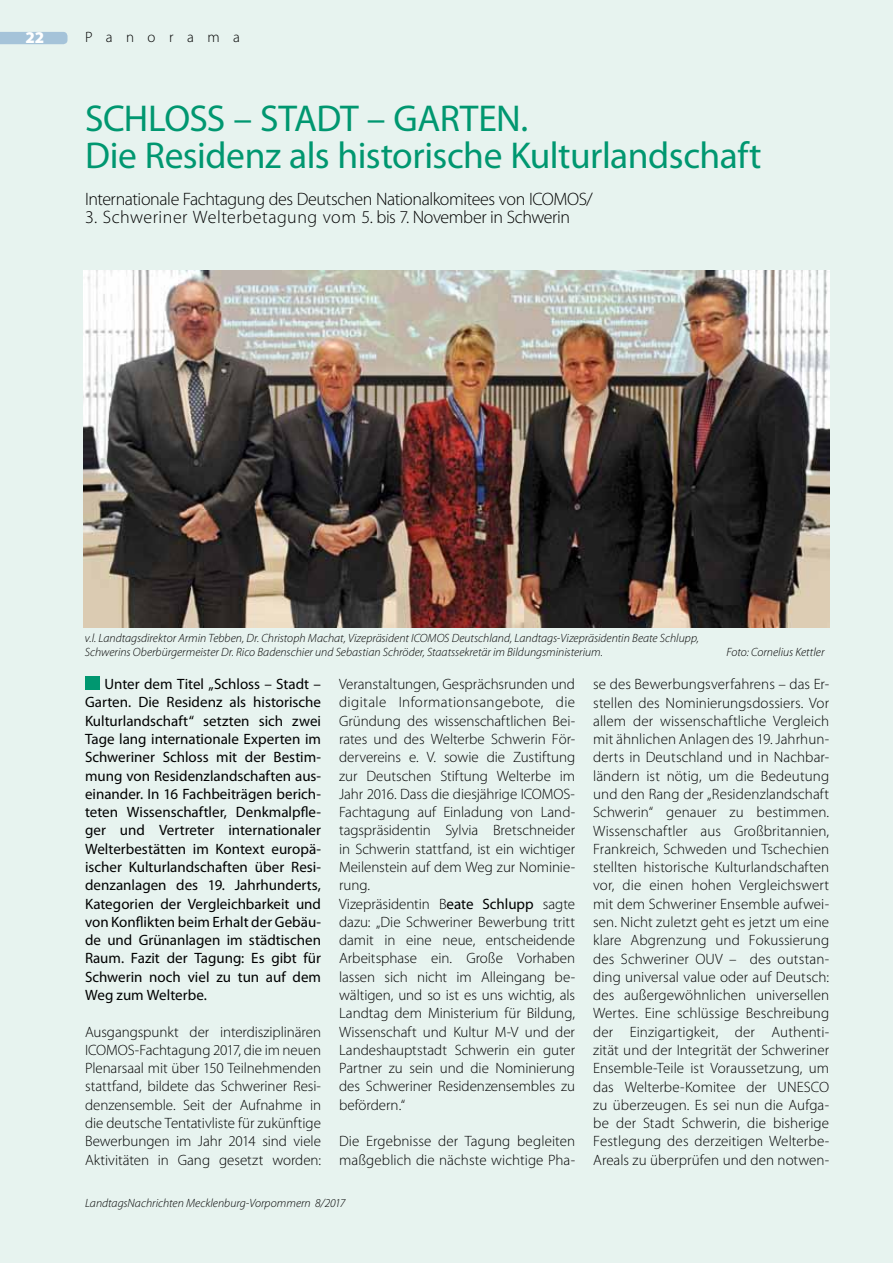
<style>
.page{position:relative;width:893px;height:1263px;background:#e7f3ef}
.page>*{position:absolute;margin:0;border:0;box-sizing:border-box;transform-origin:0 0}
.t1{font:37.5px/36.6px "Myriad Pro";letter-spacing:-.015em;color:#009770}
.t2{font:300 18px "Myriad Pro";letter-spacing:-.02em;color:#000}
.t3{font:300 18px "Myriad Pro";letter-spacing:.02em;color:#000}
.t4{font:900 16.5px "Myriad Pro";color:#fff}
.t5{font:300 15px/18.3px "Myriad Pro";letter-spacing:-.005em;color:#000;text-align:justify}
.t6{font:15px/18.3px "Myriad Pro";color:#000;text-align:justify}
.t7{font:300 15px "Myriad Pro";letter-spacing:.895em;color:#000}
.t8{font:italic 300 12px/13.5px "Myriad Pro";color:#000}
.s1{font-weight:400}
</style>
<div class="page">
<div style="left:85px;top:676px;width:14px;height:13px;background:#009770"></div>
<img style="left:83px;top:270px;width:746px;height:358px">
<svg style="left:0;top:32px;width:68px;height:12px"></svg>
<p class="t4" style="left:26px;top:27px;width:20px">22</p>
<p class="t7" style="left:85px;top:28px;width:156px">Panorama</p>
<h1 class="t1" style="left:85px;top:100px;width:678px">SCHLOSS – STADT – GARTEN.<br>Die Residenz als historische Kulturlandschaft</h1>
<p class="t2" style="left:85px;top:188px;width:509px">Internationale Fachtagung des Deutschen Nationalkomitees von ICOMOS/</p>
<p class="t3" style="left:85px;top:206px;width:487px">3. Schweriner Welterbetagung vom 5. bis 7. November in Schwerin</p>
<p class="t8" style="left:85px;top:631px;width:616px">v.l. Landtagsdirektor Armin Tebben, Dr. Christoph Machat, Vizepräsident ICOMOS Deutschland, Landtags-Vizepräsidentin Beate Schlupp,<br>Schwerins Oberbürgermeister Dr. Rico Badenschier und Sebastian Schröder, Staatssekretär im Bildungsministerium.</p>
<p class="t8" style="left:726px;top:645px;width:100px">Foto: Cornelius Kettler</p>
<p class="t6" style="left:85px;top:675px;width:238px;text-indent:20px">Unter dem Titel „Schloss – Stadt – Garten. Die Residenz als historische Kulturlandschaft“ setzten sich zwei Tage lang internationale Experten im Schweriner Schloss mit der Bestim&shy;mung von Residenzlandschaften aus&shy;einander. In 16 Fachbeiträgen berich&shy;teten Wissenschaftler, Denkmalpfle&shy;ger und Vertreter internationaler Welterbestätten im Kontext europä&shy;ischer Kulturlandschaften über Resi&shy;denzanlagen des 19. Jahrhunderts, Kategorien der Vergleichbarkeit und von Konflikten beim Erhalt der Gebäu&shy;de und Grünanlagen im städtischen Raum. Fazit der Tagung: Es gibt für Schwerin noch viel zu tun auf dem Weg zum Welterbe.</p>
<p class="t5" style="left:85px;top:1022px;width:238px">Ausgangspunkt der interdisziplinären ICOMOS-Fachtagung 2017, die im neuen Plenarsaal mit über 150 Teilnehmenden stattfand, bildete das Schweriner Resi&shy;denzensemble. Seit der Aufnahme in die deutsche Tentativliste für zukünftige Bewerbungen im Jahr 2014 sind viele Aktivitäten in Gang gesetzt worden:</p>
<p class="t5" style="left:339px;top:675px;width:238px;text-align:left">Veranstaltungen, Gesprächsrunden und digitale Informationsangebote, die Gründung des wissenschaftlichen Bei&shy;rates und des Welterbe Schwerin För&shy;dervereins e. V. sowie die Zustiftung zur Deutschen Stiftung Welterbe im Jahr 2016. Dass die diesjährige ICOMOS-Fachtagung auf Einladung von Land&shy;tagspräsidentin Sylvia Bretschneider in Schwerin stattfand, ist ein wichtiger Meilenstein auf dem Weg zur Nominie&shy;rung.<br>Vizepräsidentin B<span class="s1">eate Schlupp</span> sagte dazu: „Die Schweriner Bewerbung tritt damit in eine neue, entscheidende Arbeitsphase ein. Große Vorhaben lassen sich nicht im Alleingang be&shy;wältigen, und so ist es uns wichtig, als Landtag dem Ministerium für Bildung, Wissenschaft und Kultur M-V und der Landeshauptstadt Schwerin ein guter Partner zu sein und die Nominierung des Schweriner Residenzensembles zu befördern.“</p>
<p class="t5" style="left:339px;top:1132px;width:238px">Die Ergebnisse der Tagung begleiten maßgeblich die nächste wichtige Pha-</p>
<p class="t8" style="left:85px;top:1196px;width:262px">LandtagsNachrichten Mecklenburg-Vorpommern 8/2017</p>
<p class="t5" style="left:593px;top:675px;width:238px">se des Bewerbungsverfahrens – das Er&shy;stellen des Nominierungsdossiers. Vor allem der wissenschaftliche Vergleich mit ähnlichen Anlagen des 19. Jahrhun&shy;derts in Deutschland und in Nachbar&shy;ländern ist nötig, um die Bedeutung und den Rang der „Residenzlandschaft Schwerin“ genauer zu bestimmen.<br>Wissenschaftler aus Großbritannien, Frankreich, Schweden und Tschechien stellten historische Kulturlandschaften vor, die einen hohen Vergleichswert mit dem Schweriner Ensemble aufwei&shy;sen. Nicht zuletzt geht es jetzt um eine klare Abgrenzung und Fokussierung des Schweriner OUV – des outstan&shy;ding universal value oder auf Deutsch: des außergewöhnlichen universellen Wertes. Eine schlüssige Beschreibung der Einzigartigkeit, der Authenti&shy;zität und der Integrität der Schweriner Ensemble-Teile ist Voraussetzung, um das Welterbe-Komitee der UNESCO zu überzeugen. Es sei nun die Aufga&shy;be der Stadt Schwerin, die bisherige Festlegung des derzeitigen Welterbe-Areals zu überprüfen und den notwen-</p>
</div>
